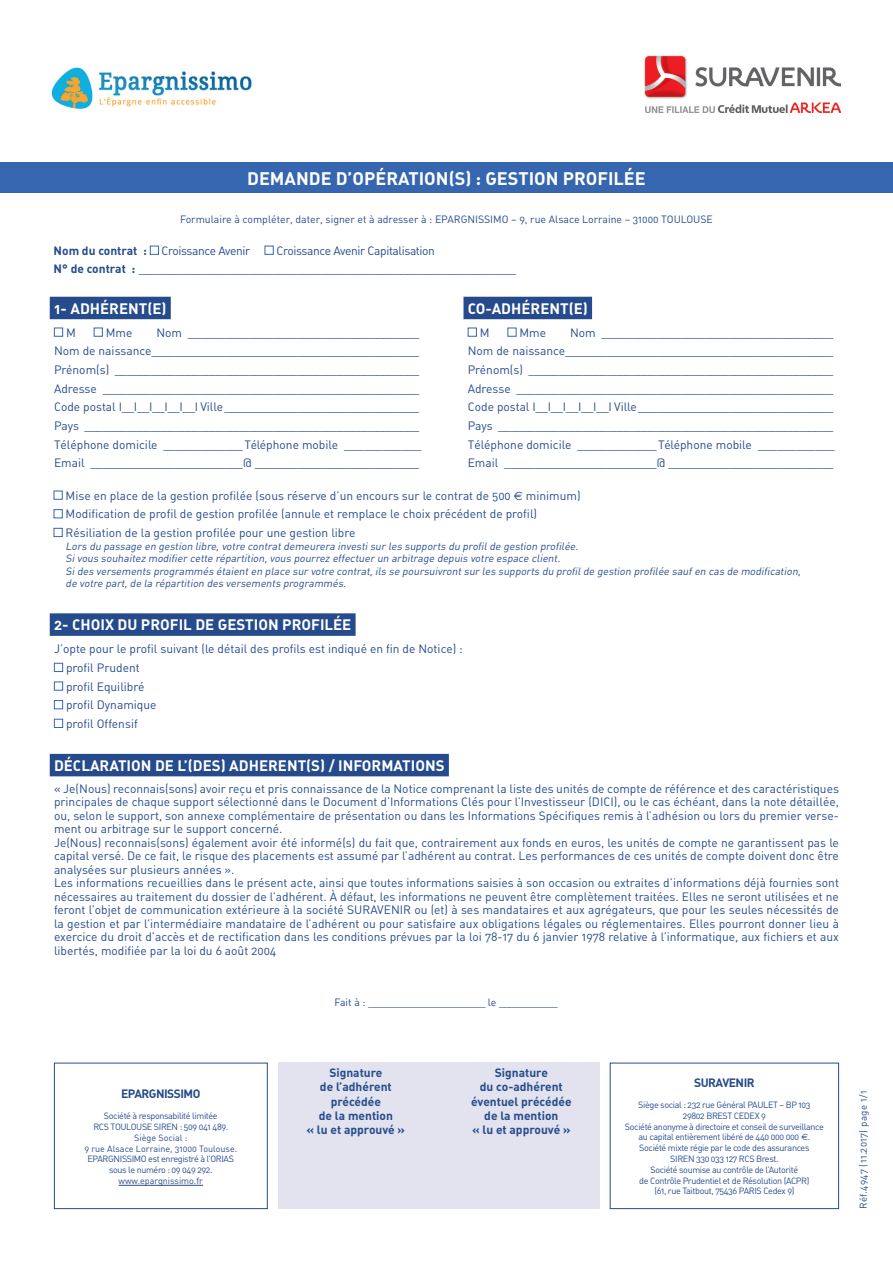
<style>
.page{position:relative;width:893px;height:1263px;background:#fff}
.page>*{position:absolute;margin:0;border:0;box-sizing:border-box;transform-origin:0 0}
.Texte_-_normal{font:18px "DIN Bold Alternate";color:#fff}
.Titre_1{font:15px "DIN Bold Alternate";color:#fff}
.Texte_-_normal-2{font:12px/13.5px "DIN Regular Alternate";color:#264b8c;text-align:justify}
.Texte_-_normal-3{font:12px/14.4px "DIN Bold Alternate";color:#264b8c;text-align:center}
.Texte_-_normal-4{font:12px "DIN Regular Alternate";letter-spacing:-.03em;color:#264b8c}
.Texte_-_normal-5{font:12px "DIN Bold Alternate";letter-spacing:-.04em;color:#264b8c}
.Texte_-_normal-6{font:italic 10.5px/12.6px "DIN Regular Alternate";color:#264b8c}
.Texte_-_normal-7{font:10.5px "DIN Regular Alternate";color:#264b8c}
.Texte_-_normal-8{font:9.75px "DIN Regular Alternate";letter-spacing:.03em;color:#264b8c}
.Texte_-_normal-9{font:9px/10.8px "DIN Regular Alternate";letter-spacing:-.04em;color:#264b8c;text-align:center}
.s1{font-family:"DIN Bold Alternate"}
.s2{font-family:"Euro Sans"}
</style>
<div class="page">
<div style="left:0;top:162px;width:893px;height:31px;background:#3666af"></div>
<div style="left:50px;top:754px;width:399px;height:22px;background:#264b8c"></div>
<div style="left:50px;top:613px;width:306px;height:23px;background:#264b8c"></div>
<div style="left:54px;top:663px;width:9px;height:9px;border:1px solid #3666af"></div>
<div style="left:54px;top:681px;width:9px;height:9px;border:1px solid #3666af"></div>
<div style="left:54px;top:700px;width:9px;height:9px;border:1px solid #3666af"></div>
<div style="left:54px;top:719px;width:9px;height:9px;border:1px solid #3666af"></div>
<div style="left:50px;top:297px;width:121px;height:22px;background:#264b8c"></div>
<div style="left:54px;top:328px;width:9px;height:9px;border:1px solid #3666af"></div>
<div style="left:94px;top:328px;width:9px;height:9px;border:1px solid #3666af"></div>
<div style="left:463px;top:297px;width:129px;height:22px;background:#264b8c"></div>
<div style="left:468px;top:328px;width:9px;height:9px;border:1px solid #3666af"></div>
<div style="left:507px;top:328px;width:9px;height:9px;border:1px solid #3666af"></div>
<hr style="left:119px;top:1185px;width:84px;height:1px;background:#264b8c">
<div style="left:54px;top:1063px;width:214px;height:146px;border:1px solid #264b8c"></div>
<div style="left:278px;top:1062px;width:321px;height:147px;background:#e2e3ee"></div>
<img style="left:51px;top:67px;width:201px;height:42px">
<div style="left:150px;top:246px;width:9px;height:9px;border:1px solid #3666af"></div>
<div style="left:265px;top:246px;width:9px;height:9px;border:1px solid #3666af"></div>
<img style="left:644px;top:55px;width:196px;height:57px">
<div style="left:54px;top:491px;width:9px;height:9px;border:1px solid #3666af"></div>
<div style="left:54px;top:509px;width:9px;height:9px;border:1px solid #3666af"></div>
<div style="left:54px;top:528px;width:9px;height:9px;border:1px solid #3666af"></div>
<div style="left:610px;top:1063px;width:229px;height:146px;border:1px solid #264b8c"></div>
<p class="Texte_-_normal" style="left:247px;top:167px;width:400px">DEMANDE D’OPÉRATION(S) : GESTION PROFILÉE</p>
<p class="Texte_-_normal-7" style="left:180px;top:213px;width:534px">Formulaire à compléter, dater, signer et à adresser à : EPARGNISSIMO – 9, rue Alsace Lorraine – 31000 TOULOUSE</p>
<p class="Texte_-_normal-4" style="left:54px;top:243px;width:198px"><span class="s1">Nom du contrat :</span> Croissance Avenir</p>
<p class="Texte_-_normal-4" style="left:277px;top:243px;width:160px">Croissance Avenir Capitalisation</p>
<p class="Texte_-_normal-2" style="left:54px;top:262px;width:464px"><span class="s1">N° de contrat :</span> ______________________________________________________________</p>
<p class="Titre_1" style="left:54px;top:298px;width:114px">1- ADHÉRENT(E)</p>
<p class="Texte_-_normal-2" style="left:66px;top:325px;width:11px">M</p>
<p class="Texte_-_normal-2" style="left:106px;top:325px;width:28px">Mme</p>
<p class="Texte_-_normal-2" style="left:156px;top:325px;width:265px">Nom ______________________________________</p>
<p class="Texte_-_normal-2" style="left:54px;top:344px;width:367px">Nom de naissance____________________________________________</p>
<p class="Texte_-_normal-2" style="left:54px;top:363px;width:367px">Prénom(s) __________________________________________________</p>
<p class="Texte_-_normal-2" style="left:54px;top:381px;width:367px">Adresse ____________________________________________________</p>
<p class="Texte_-_normal-2" style="left:54px;top:400px;width:367px">Code postal I__I__I__I__I__I Ville________________________________</p>
<p class="Texte_-_normal-2" style="left:54px;top:419px;width:367px">Pays _______________________________________________________</p>
<p class="Texte_-_normal-2" style="left:54px;top:437px;width:369px">Téléphone domicile _____________Téléphone mobile ____________</p>
<p class="Texte_-_normal-2" style="left:54px;top:456px;width:367px">Email _________________________@ ___________________________</p>
<p class="Titre_1" style="left:468px;top:298px;width:122px">CO-ADHÉRENT(E)</p>
<p class="Texte_-_normal-2" style="left:480px;top:325px;width:11px">M</p>
<p class="Texte_-_normal-2" style="left:519px;top:325px;width:28px">Mme</p>
<p class="Texte_-_normal-2" style="left:570px;top:325px;width:265px">Nom ______________________________________</p>
<p class="Texte_-_normal-2" style="left:468px;top:344px;width:367px">Nom de naissance____________________________________________</p>
<p class="Texte_-_normal-2" style="left:468px;top:363px;width:367px">Prénom(s) __________________________________________________</p>
<p class="Texte_-_normal-2" style="left:468px;top:381px;width:367px">Adresse ____________________________________________________</p>
<p class="Texte_-_normal-2" style="left:468px;top:400px;width:367px">Code postal I__I__I__I__I__I Ville________________________________</p>
<p class="Texte_-_normal-2" style="left:468px;top:419px;width:367px">Pays _______________________________________________________</p>
<p class="Texte_-_normal-2" style="left:468px;top:437px;width:369px">Téléphone domicile _____________Téléphone mobile ____________</p>
<p class="Texte_-_normal-2" style="left:468px;top:456px;width:367px">Email _________________________@ ___________________________</p>
<p class="Texte_-_normal-2" style="left:66px;top:488px;width:516px">Mise en place de la gestion profilée (sous réserve d’un encours sur le contrat de 500 <span class="s2">€</span> minimum)</p>
<p class="Texte_-_normal-2" style="left:66px;top:507px;width:473px">Modification de profil de gestion profilée (annule et remplace le choix précédent de profil)</p>
<p class="Texte_-_normal-2" style="left:66px;top:526px;width:291px">Résiliation de la gestion profilée pour une gestion libre</p>
<p class="Texte_-_normal-6" style="left:66px;top:539px;width:739px">Lors du passage en gestion libre,votre contratdemeurera investisur les supports du profilde gestion profilée.<br>Sivous souhaitez modifier cette répartition,vous pourrez effectuer un arbitrage depuis votre espace client.<br>Sides versements programmés étaienten place sur votre contrat,ils se poursuivrontsur les supports du profilde gestion profilée saufen cas de modification, de votre part,de la répartition des versements programmés.</p>
<p class="Titre_1" style="left:54px;top:615px;width:299px">2- CHOIX DU PROFIL DE GESTION PROFILÉE</p>
<p class="Texte_-_normal-2" style="left:54px;top:642px;width:410px">J’opte pour le profil suivant (le détail des profils est indiqué en fin de Notice) :</p>
<p class="Texte_-_normal-2" style="left:66px;top:661px;width:75px">profil Prudent</p>
<p class="Texte_-_normal-2" style="left:66px;top:679px;width:80px">profil Equilibré</p>
<p class="Texte_-_normal-2" style="left:66px;top:698px;width:92px">profil Dynamique</p>
<p class="Texte_-_normal-2" style="left:66px;top:716px;width:73px">profil Offensif</p>
<p class="Titre_1" style="left:54px;top:756px;width:392px">DÉCLARATION DE L’(DES) ADHERENT(S) / INFORMATIONS</p>
<p class="Texte_-_normal-2" style="left:54px;top:781px;width:786px">« Je(Nous) reconnais(sons) avoir reçu et pris connaissance de la Notice comprenant la liste des unités de compte de référence et des caractéristiques principales de chaque support sélectionné dans le Document d’Informations Clés pour l’Investisseur (DICI), ou le cas échéant, dans la note détaillée, ou, selon le support, son annexe complémentaire de présentation ou dans les Informations Spécifiques remis à l’adhésion ou lors du premier verse&shy;ment ou arbitrage sur le support concerné.</p>
<p class="Texte_-_normal-2" style="left:54px;top:835px;width:786px">Je(Nous) reconnais(sons) également avoir été informé(s) du fait que, contrairement aux fonds en euros, les unités de compte ne garantissent pas le capital versé. De ce fait, le risque des placements est assumé par l’adhérent au contrat. Les performances de ces unités de compte doivent donc être analysées sur plusieurs années ».</p>
<p class="Texte_-_normal-2" style="left:54px;top:876px;width:786px">Les informations recueillies dans le présent acte, ainsi que toutes informations saisies à son occasion ou extraites d’informations déjà fournies sont nécessaires au traitement du dossier de l’adhérent. À défaut, les informations ne peuvent être complètement traitées. Elles ne seront utilisées et ne feront l’objet de communication extérieure à la société SURAVENIR ou (et) à ses mandataires et aux agrégateurs, que pour les seules nécessités de la gestion et par l’intermédiaire mandataire de l’adhérent ou pour satisfaire aux obligations légales ou réglementaires. Elles pourront donner lieu à exercice du droit d’accès et de rectification dans les conditions prévues par la loi 78-17 du 6 janvier 1978 relative à l’informatique, aux fichiers et aux libertés, modifiée par la loi du 6 août 2004</p>
<p class="Texte_-_normal-7" style="left:334px;top:995px;width:225px">Fait à : ______________________ le ___________</p>
<p class="Texte_-_normal-5" style="left:121px;top:1085px;width:81px">EPARGNISSIMO</p>
<p class="Texte_-_normal-9" style="left:84px;top:1110px;width:154px">Société à responsabilité limitée<br>RCS TOULOUSE SIREN : 509 041 489.<br>Siège Social :<br>9 rue Alsace Lorraine, 31000 Toulouse.<br>EPARGNISSIMO est enregistré à l’ORIAS sous le numéro : 09 049 292. www.epargnissimo.fr</p>
<p class="Texte_-_normal-3" style="left:307px;top:1065px;width:100px">Signature<br>de l’adhérent précédée<br>de la mention<br>« lu et approuvé »</p>
<p class="Texte_-_normal-3" style="left:471px;top:1065px;width:102px">Signature<br>du co-adhérent éventuel précédée de la mention<br>« lu et approuvé »</p>
<p class="Texte_-_normal-5" style="left:694px;top:1075px;width:62px">SURAVENIR</p>
<p class="Texte_-_normal-9" style="left:638px;top:1099px;width:174px">Siège social : 232 rue Général PAULET – BP 103<br>29802 BREST CEDEX 9</p>
<p class="Texte_-_normal-9" style="left:625px;top:1121px;width:200px">Société anonyme à directoire et conseil de surveillance au capital entièrement libéré de 440 000 000 <span class="s2">e</span>.</p>
<p class="Texte_-_normal-9" style="left:639px;top:1142px;width:172px">Société mixte régie par le code des assurances<br>SIREN 330 033 127 RCS Brest.</p>
<p class="Texte_-_normal-9" style="left:639px;top:1164px;width:172px">Société soumise au contrôle de l’Autorité<br>de Contrôle Prudentiel et de Résolution (ACPR) (61, rue Taitbout, 75436 PARIS Cedex 9)</p>
<p class="Texte_-_normal-8" style="left:857px;top:1209px;width:120px;rotate:-90deg">Réf.4947 (11.2017) page 1/1</p>
</div>
